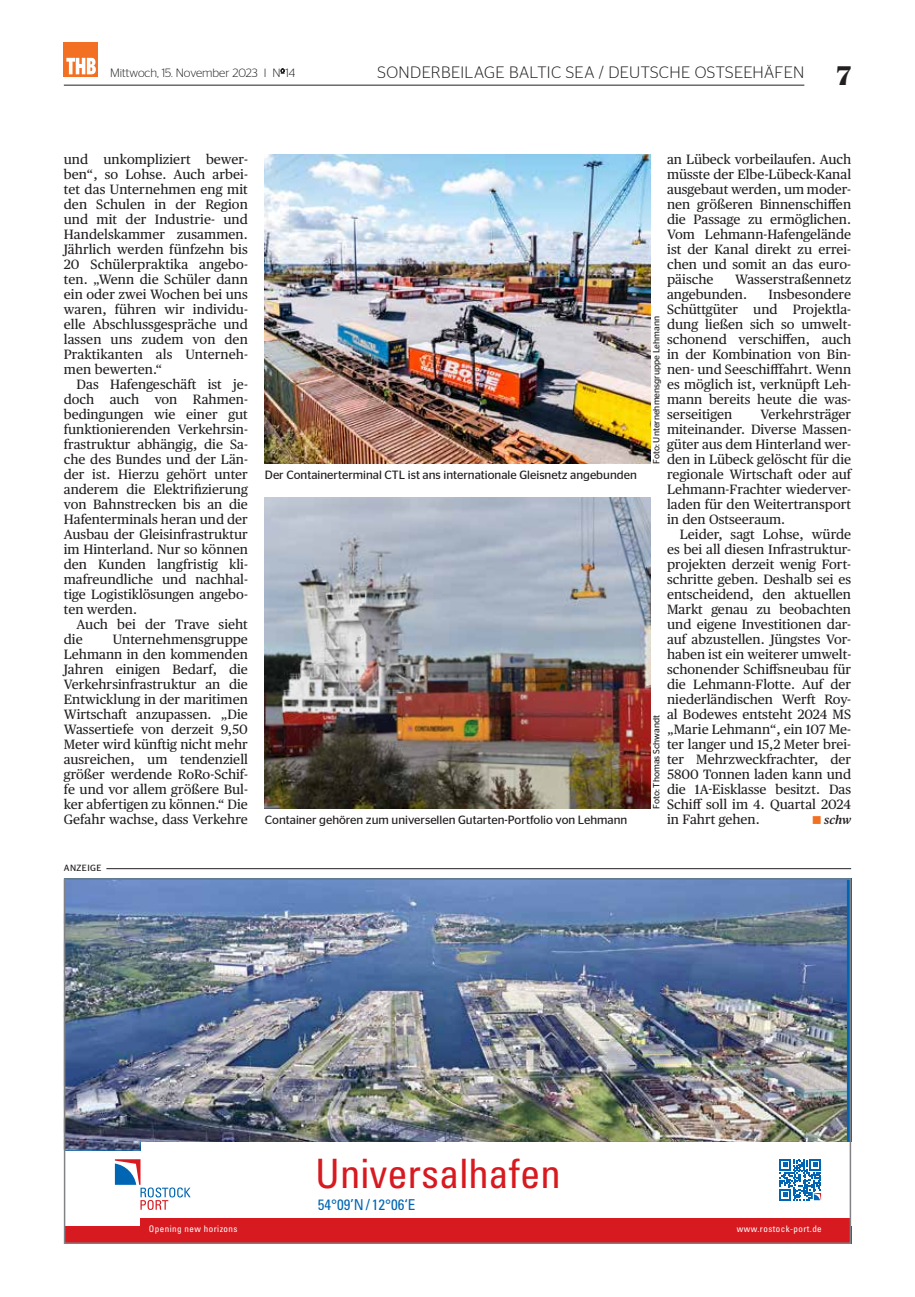
<style>
.page{position:relative;width:915px;height:1297px;background:#fff}
.page>*{position:absolute;margin:0;border:0;box-sizing:border-box;transform-origin:0 0}
.t1{font:condensed 40.5px "Univers LT Pro";color:#d71920}
.t2{font:300 16.5px "Stag Sans";letter-spacing:.02em;color:#231f20}
.t3{font:condensed 15px "Univers LT Pro";color:#0066b3}
.t4{font:13.5px/15px "Publico Text";color:#231f20;text-align:justify}
.t5{font:12px "Stag Sans";color:#231f20}
.t6{font:300 12px "Stag Sans";color:#231f20}
.t7{font:italic 600 12px "Publico Text";color:#231f20}
.t8{font:9px "Stag Sans";color:#231f20}
.t9{font:condensed 9px "Univers LT Pro";letter-spacing:.05em;color:#fff}
.t10{font:9px "Stag Sans";letter-spacing:.05em;color:#231f20}
.s1{font-family:"Publico Headline";font-weight:900;font-size:27px}
.s2{color:#f36f21}
</style>
<div class="page">
<hr style="left:64px;top:85px;width:740px;height:1px;background:#231f20">
<svg style="left:280px;top:69px;width:4px;height:5px"></svg>
<div style="left:64px;top:43px;width:34px;height:34px;background:#f36f21"></div>
<svg style="left:66px;top:58px;width:30px;height:16px"></svg>
<img style="left:265px;top:155px;width:384px;height:309px">
<img style="left:265px;top:497px;width:384px;height:312px">
<hr style="left:106px;top:868px;width:744px;height:1px;background:#231f20">
<div style="left:64px;top:1227px;width:786px;height:17px;background:#d71920"></div>
<div style="left:140px;top:1218px;width:710px;height:9px;background:#d71920"></div>
<svg style="left:779px;top:1159px;width:43px;height:42px"></svg>
<svg style="left:115px;top:1159px;width:75px;height:51px"></svg>
<img style="left:67px;top:881px;width:779px;height:269px">
<div style="left:64px;top:878px;width:786px;height:366px;border:2px solid #808285"></div>
<p class="t6" style="left:110px;top:66px;width:187px">Mittwoch, 15. November 2023 I N<sup>o</sup>14</p>
<p class="t2" style="left:377px;top:63px;width:475px">SONDERBEILAGE BALTIC SEA / DEUTSCHE OSTSEEHÄFEN <span class="s1">7</span></p>
<p class="t4" style="left:64px;top:151px;width:185px">und unkompliziert bewer&shy;ben“, so Lohse. Auch arbei&shy;tet das Unternehmen eng mit den Schulen in der Region und mit der Industrie- und Handelskammer zusammen.<br>Jährlich werden fünfzehn bis 20 Schülerpraktika angebo&shy;ten. „Wenn die Schüler dann ein oder zwei Wochen bei uns waren, führen wir individu&shy;elle Abschlussgespräche und lassen uns zudem von den Praktikanten als Unterneh&shy;men bewerten.“</p>
<p class="t4" style="left:64px;top:376px;width:185px;text-indent:13px">Das Hafengeschäft ist je&shy;doch auch von Rahmen&shy;bedingungen wie einer gut funktionierenden Verkehrsin&shy;frastruktur abhängig, die Sa&shy;che des Bundes und der Län&shy;der ist. Hierzu gehört unter anderem die Elektrifizierung von Bahnstrecken bis an die Hafenterminals heran und der Ausbau der Gleisinfrastruktur im Hinterland. Nur so können den Kunden langfristig kli&shy;mafreundliche und nachhal&shy;tige Logistiklösungen angebo&shy;ten werden.</p>
<p class="t4" style="left:64px;top:616px;width:185px;text-indent:13px">Auch bei der Trave sieht die</p>
<p class="t4" style="left:64px;top:631px;width:185px;text-indent:49px">Unternehmensgruppe Lehmann in den kommenden Jahren einigen Bedarf, die Verkehrsinfrastruktur an die Entwicklung in der maritimen Wirtschaft anzupassen. „Die Wassertiefe von derzeit 9,50<br>Meter wird künftig nicht mehr ausreichen, um tendenziell größer werdende RoRo-Schif&shy;fe und vor allem größere Bul&shy;ker abfertigen zu können.“ Die Gefahr wachse, dass Verkehre</p>
<p class="t10" style="left:64px;top:863px;width:39px">ANZEIGE</p>
<p class="t5" style="left:265px;top:468px;width:373px">Der Containerterminal CTL ist ans internationale Gleisnetz angebunden</p>
<p class="t4" style="left:667px;top:151px;width:185px">an Lübeck vorbeilaufen. Auch müsste der Elbe-Lübeck-Kanal ausgebaut werden, um moder&shy;nen größeren Binnenschiffen die Passage zu ermöglichen.<br>Vom Lehmann-Hafengelände ist der Kanal direkt zu errei&shy;chen und somit an das euro&shy;päische</p>
<p class="t4" style="left:667px;top:271px;width:185px;text-indent:68px">Wasserstraßennetz angebunden.</p>
<p class="t4" style="left:667px;top:286px;width:185px;text-indent:101px">Insbesondere Schüttgüter und Projektla&shy;dung ließen sich so umwelt&shy;schonend verschiffen, auch in der Kombination von Bin&shy;nen- und Seeschifffahrt. Wenn es möglich ist, verknüpft Leh&shy;mann bereits heute die was&shy;serseitigen</p>
<p class="t8" style="left:651px;top:464px;width:149px;rotate:-90deg">Foto: Unternehmensgruppe Lehmann</p>
<p class="t4" style="left:667px;top:406px;width:185px;text-indent:93px">Verkehrsträger miteinander. Diverse Massen&shy;güter aus dem Hinterland wer&shy;den in Lübeck gelöscht für die regionale Wirtschaft oder auf Lehmann-Frachter wiederver&shy;laden für den Weitertransport in den Ostseeraum.</p>
<p class="t4" style="left:667px;top:526px;width:185px;text-indent:13px">Leider, sagt Lohse, würde es bei all diesen Infrastruktur&shy;projekten derzeit wenig Fort&shy;schritte geben. Deshalb sei es entscheidend, den aktuellen Markt genau zu beobachten und eigene Investitionen dar&shy;auf abzustellen. Jüngstes Vor&shy;haben ist ein weiterer umwelt&shy;schonender Schiffsneubau für die Lehmann-Flotte. Auf der niederländischen Werft Roy&shy;al Bodewes entsteht 2024 MS „Marie Lehmann“, ein 107 Me&shy;ter langer und 15,2 Meter brei&shy;ter Mehrzweckfrachter, der 5800 Tonnen laden kann und die 1A-Eisklasse besitzt. Das Schiff soll im 4. Quartal 2024</p>
<p class="t8" style="left:651px;top:809px;width:95px;rotate:-90deg">Foto: Thomas Schwandt</p>
<p class="t5" style="left:265px;top:813px;width:364px">Container gehören zum universellen Gutarten-Portfolio von Lehmann</p>
<p class="t4" style="left:667px;top:811px;width:94px">in Fahrt gehen.</p>
<p class="t7" style="left:811px;top:810px;width:41px"><span class="s2">■</span> schw</p>
<h1 class="t1" style="left:315px;top:1148px;width:247px">Universalhafen</h1>
<p class="t3" style="left:318px;top:1195px;width:99px">54°09’N/ 12°06‘E</p>
<p class="t9" style="left:149px;top:1223px;width:90px">Opening new horizons</p>
<p class="t9" style="left:736px;top:1223px;width:86px">www.rostock-port.de</p>
</div>
